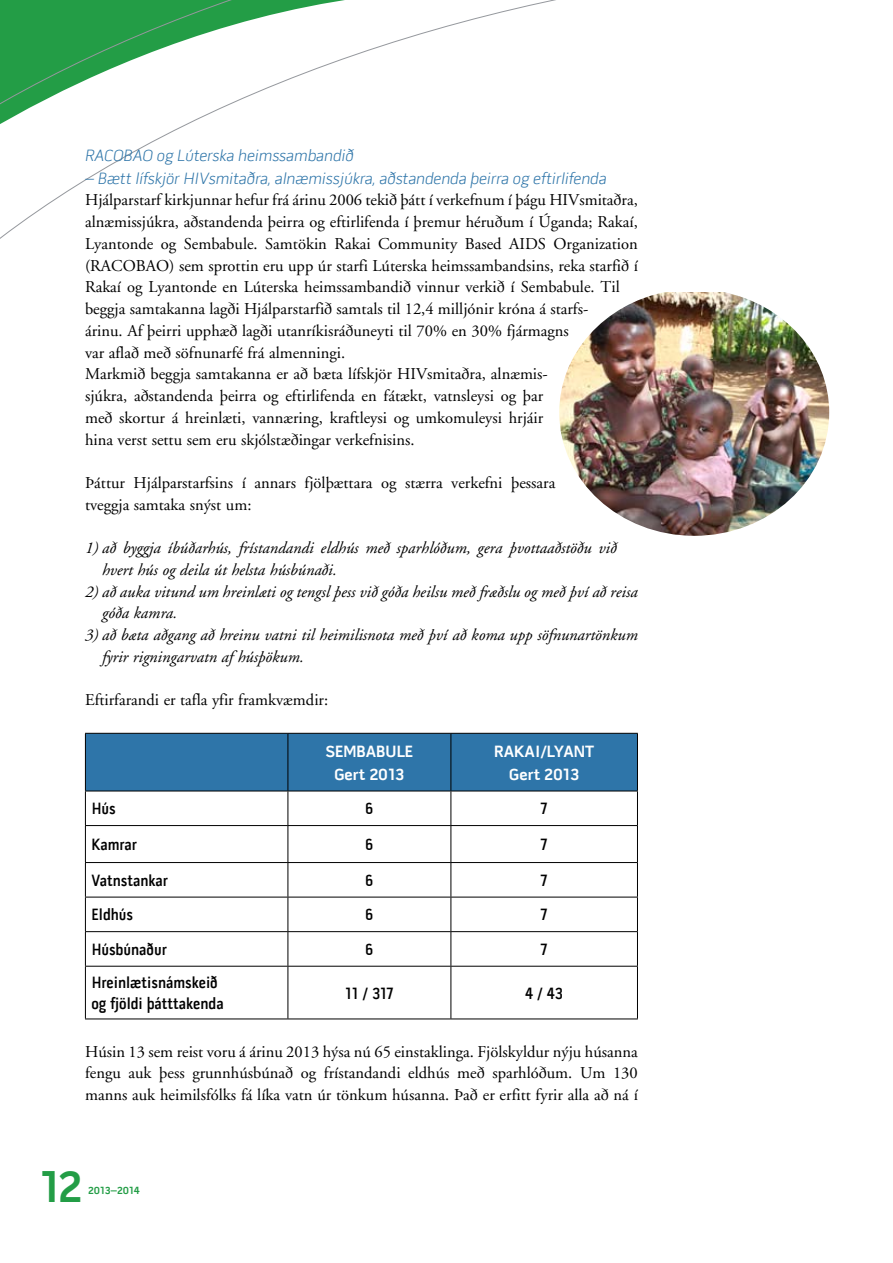
<style>
.page{position:relative;width:893px;height:1263px;background:#fff}
.page>*{position:absolute;margin:0;border:0;box-sizing:border-box;transform-origin:0 0}
.t1{font:700 45px "Pill Gothic 600 mg";color:#239d46}
.t2{font:16.5px/21.8px "Adobe Garamond";color:#000}
.t3{font:italic 16.5px/21.8px "Adobe Garamond";color:#000}
.t4{font:16.5px "Pill Gothic 600 mg Light Obq";color:#2e75a9}
.t5{font:600 16.5px/21px "Pill Gothic 300 mg";color:#000}
.t6{font:700 16.5px/22.5px "Pill Gothic 600 mg";color:#fff;text-align:center}
.t7{font:700 10.5px "Pill Gothic 600 mg";color:#239d46}
</style>
<div class="page">
<svg style="left:0;top:0;width:830px;height:419px"></svg>
<div style="left:86px;top:734px;width:551px;height:57px;background:#2e75a9"></div>
<hr style="left:85px;top:733px;width:203px;height:1px;background:#000">
<hr style="left:85px;top:734px;width:1px;height:57px;background:#000">
<hr style="left:288px;top:733px;width:163px;height:1px;background:#000">
<hr style="left:288px;top:734px;width:1px;height:57px;background:#000">
<hr style="left:451px;top:733px;width:187px;height:1px;background:#000">
<hr style="left:451px;top:734px;width:1px;height:57px;background:#000">
<hr style="left:637px;top:734px;width:1px;height:57px;background:#000">
<hr style="left:85px;top:791px;width:203px;height:1px;background:#000">
<hr style="left:85px;top:791px;width:1px;height:34px;background:#000">
<hr style="left:288px;top:791px;width:163px;height:1px;background:#000">
<hr style="left:288px;top:791px;width:1px;height:34px;background:#000">
<hr style="left:451px;top:791px;width:187px;height:1px;background:#000">
<hr style="left:451px;top:791px;width:1px;height:34px;background:#000">
<hr style="left:637px;top:791px;width:1px;height:34px;background:#000">
<hr style="left:85px;top:825px;width:203px;height:1px;background:#000">
<hr style="left:85px;top:826px;width:1px;height:36px;background:#000">
<hr style="left:288px;top:825px;width:163px;height:1px;background:#000">
<hr style="left:288px;top:826px;width:1px;height:36px;background:#000">
<hr style="left:451px;top:825px;width:187px;height:1px;background:#000">
<hr style="left:451px;top:826px;width:1px;height:36px;background:#000">
<hr style="left:637px;top:826px;width:1px;height:36px;background:#000">
<hr style="left:85px;top:862px;width:203px;height:1px;background:#000">
<hr style="left:85px;top:863px;width:1px;height:34px;background:#000">
<hr style="left:288px;top:862px;width:163px;height:1px;background:#000">
<hr style="left:288px;top:863px;width:1px;height:34px;background:#000">
<hr style="left:451px;top:862px;width:187px;height:1px;background:#000">
<hr style="left:451px;top:863px;width:1px;height:34px;background:#000">
<hr style="left:637px;top:863px;width:1px;height:34px;background:#000">
<hr style="left:85px;top:897px;width:203px;height:1px;background:#000">
<hr style="left:85px;top:897px;width:1px;height:34px;background:#000">
<hr style="left:288px;top:897px;width:163px;height:1px;background:#000">
<hr style="left:288px;top:897px;width:1px;height:34px;background:#000">
<hr style="left:451px;top:897px;width:187px;height:1px;background:#000">
<hr style="left:451px;top:897px;width:1px;height:34px;background:#000">
<hr style="left:637px;top:897px;width:1px;height:34px;background:#000">
<hr style="left:85px;top:931px;width:203px;height:1px;background:#000">
<hr style="left:85px;top:932px;width:1px;height:34px;background:#000">
<hr style="left:288px;top:931px;width:163px;height:1px;background:#000">
<hr style="left:288px;top:932px;width:1px;height:34px;background:#000">
<hr style="left:451px;top:931px;width:187px;height:1px;background:#000">
<hr style="left:451px;top:932px;width:1px;height:34px;background:#000">
<hr style="left:637px;top:932px;width:1px;height:34px;background:#000">
<hr style="left:85px;top:966px;width:203px;height:1px;background:#000">
<hr style="left:85px;top:966px;width:1px;height:52px;background:#000">
<hr style="left:288px;top:966px;width:163px;height:1px;background:#000">
<hr style="left:288px;top:966px;width:1px;height:52px;background:#000">
<hr style="left:451px;top:966px;width:187px;height:1px;background:#000">
<hr style="left:451px;top:966px;width:1px;height:52px;background:#000">
<hr style="left:637px;top:966px;width:1px;height:52px;background:#000">
<hr style="left:85px;top:1018px;width:203px;height:1px;background:#000">
<hr style="left:288px;top:1018px;width:163px;height:1px;background:#000">
<hr style="left:451px;top:1018px;width:187px;height:1px;background:#000">
<img style="left:559px;top:292px;width:270px;height:244px">
<p class="t4" style="left:85px;top:146px;width:270px">RACOBAO og Lúterska heimssambandið</p>
<p class="t4" style="left:85px;top:168px;width:523px">– Bætt lífskjör HIVsmitaðra, alnæmissjúkra, aðstandenda þeirra og eftirlifenda</p>
<p class="t2" style="left:85px;top:190px;width:554px">Hjálparstarf kirkjunnar hefur frá árinu 2006 tekið þátt í verkefnum í þágu HIVsmitaðra, alnæmissjúkra, aðstandenda þeirra og eftirlifenda í þremur héruðum í Úganda; Rakaí, Lyantonde og Sembabule. Samtökin Rakai Community Based AIDS Organization (RACOBAO) sem sprottin eru upp úr starfi Lúterska heimssambandsins, reka starfið í Rakaí og Lyantonde en Lúterska heimssambandið vinnur verkið í Sembabule. Til beggja samtakanna lagði Hjálparstarfið samtals til 12,4 milljónir króna á starfs-<br>árinu. Af þeirri upphæð lagði utanríkisráðuneyti til 70% en 30% fjármagns<br>var aflað með söfnunarfé frá almenningi.<br>Markmið beggja samtakanna er að bæta lífskjör HIVsmitaðra, alnæmis-<br>sjúkra, aðstandenda þeirra og eftirlifenda en fátækt, vatnsleysi og þar<br>með skortur á hreinlæti, vannæring, kraftleysi og umkomuleysi hrjáir<br>hina verst settu sem eru skjólstæðingar verkefnisins.</p>
<p class="t2" style="left:85px;top:472px;width:472px">Þáttur Hjálparstarfsins í annars fjölþættara og stærra verkefni þessara tveggja samtaka snýst um:</p>
<p class="t3" style="left:102px;top:538px;width:516px;text-indent:-17px">1) að byggja íbúðarhús, frístandandi eldhús með sparhlóðum, gera þvottaaðstöðu við hvert hús og deila út helsta húsbúnaði.</p>
<p class="t3" style="left:102px;top:581px;width:537px;text-indent:-17px">2) að auka vitund um hreinlæti og tengsl þess við góða heilsu með fræðslu og með því að reisa góða kamra.</p>
<p class="t3" style="left:102px;top:625px;width:537px;text-indent:-17px">3) að bæta aðgang að hreinu vatni til heimilisnota með því að koma upp söfnunartönkum fyrir rigningarvatn af húsþökum.</p>
<p class="t2" style="left:85px;top:689px;width:245px">Eftirfarandi er tafla yfir framkvæmdir:</p>
<p class="t6" style="left:326px;top:740px;width:89px">SEMBABULE<br>Gert 2013</p>
<p class="t6" style="left:494px;top:740px;width:102px">RAKAI/LYANT<br>Gert 2013</p>
<p class="t5" style="left:91px;top:798px;width:26px">Hús</p>
<p class="t5" style="left:365px;top:798px;width:10px">6</p>
<p class="t5" style="left:541px;top:798px;width:8px">7</p>
<p class="t5" style="left:91px;top:834px;width:47px">Kamrar</p>
<p class="t5" style="left:365px;top:834px;width:10px">6</p>
<p class="t5" style="left:541px;top:834px;width:8px">7</p>
<p class="t5" style="left:91px;top:870px;width:78px">Vatnstankar</p>
<p class="t5" style="left:365px;top:870px;width:10px">6</p>
<p class="t5" style="left:541px;top:870px;width:8px">7</p>
<p class="t5" style="left:91px;top:904px;width:43px">Eldhús</p>
<p class="t5" style="left:365px;top:904px;width:10px">6</p>
<p class="t5" style="left:541px;top:904px;width:8px">7</p>
<p class="t5" style="left:91px;top:939px;width:77px">Húsbúnaður</p>
<p class="t5" style="left:365px;top:939px;width:10px">6</p>
<p class="t5" style="left:541px;top:939px;width:8px">7</p>
<p class="t5" style="left:91px;top:972px;width:134px">Hreinlætisnámskeið og fjöldi þátttakenda</p>
<p class="t5" style="left:345px;top:983px;width:50px">11 / 317</p>
<p class="t5" style="left:525px;top:983px;width:39px">4 / 43</p>
<p class="t2" style="left:85px;top:1041px;width:554px;text-align:justify">Húsin 13 sem reist voru á árinu 2013 hýsa nú 65 einstaklinga. Fjölskyldur nýju húsanna fengu auk þess grunnhúsbúnað og frístandandi eldhús með sparhlóðum. Um 130 manns auk heimilsfólks fá líka vatn úr tönkum húsanna. Það er erfitt fyrir alla að ná í</p>
<h1 class="t1" style="left:40px;top:1159px;width:43px">12</h1>
<p class="t7" style="left:88px;top:1184px;width:53px">2013–2014</p>
</div>
